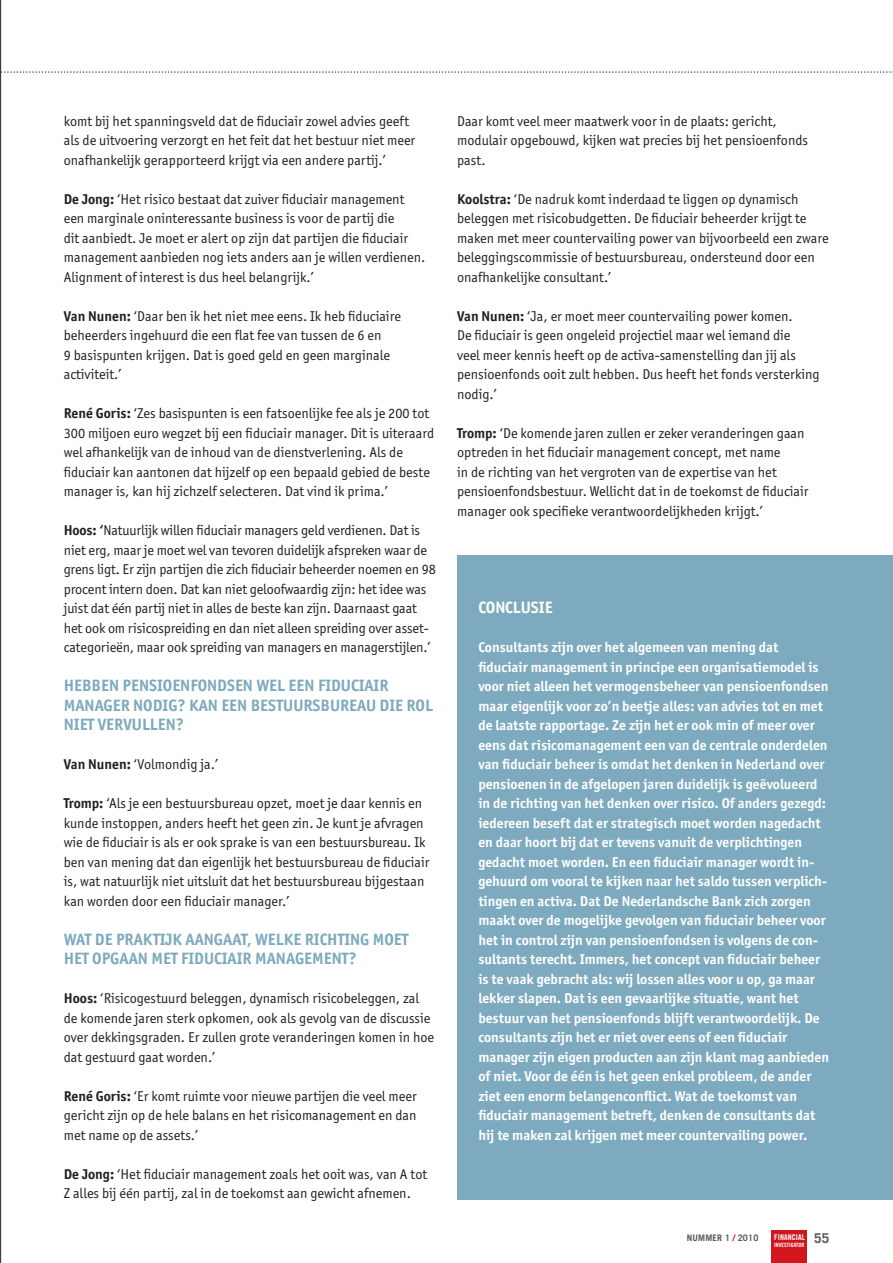
<style>
.page{position:relative;width:893px;height:1263px;background:#fff}
.page>*{position:absolute;margin:0;border:0;box-sizing:border-box;transform-origin:0 0}
.Body_1{font:700 16.5px/19.5px "Officina Sans ITC Std";color:#7daabe}
.Body_1-2{font:700 16.5px "Officina Sans ITC Std";color:#fff}
.Body_1-3{font:14.25px/19.5px "Officina Sans ITC Std";color:#231f20}
.Body_1-4{font:700 14.25px/19.5px "Officina Sans ITC Std";color:#fff}
.t1{font:700 13.5px "Trade Gothic";color:#57585a}
.t2{font:700 9px "Trade Gothic";letter-spacing:.02em;color:#57585a}
.t3{font:7.95px "Trade Gothic LT Std Bd Cn 20";letter-spacing:.01em;color:#fff}
.t4{font:5.85px "Trade Gothic LT Std Bd Cn 20";letter-spacing:.01em;color:#fff}
.s1{font-weight:700}
.s2{color:#d2161e}
</style>
<div class="page">
<div style="left:772px;top:1230px;width:35px;height:33px;background:#d2161e"></div>
<hr style="left:0;top:0;width:1px;height:1263px;background:#231f20">
<svg style="left:0;top:71px;width:893px;height:2px"></svg>
<div style="left:457px;top:555px;width:436px;height:644px;background:#7daabe"></div>
<p class="Body_1-3" style="left:64px;top:111px;width:353px">komt bij het spanningsveld dat de fiduciair zowel advies geeft als de uitvoering verzorgt en het feit dat het bestuur niet meer onafhankelijk gerapporteerd krijgt via een andere partij.’</p>
<p class="Body_1-3" style="left:64px;top:189px;width:363px"><span class="s1">De Jong:</span> ‘Het risico bestaat dat zuiver fiduciair management een marginale oninteressante business is voor de partij die<br>dit aanbiedt. Je moet er alert op zijn dat partijen die fiduciair management aanbieden nog iets anders aan je willen verdienen.<br>Alignment of interest is dus heel belangrijk.’</p>
<p class="Body_1-3" style="left:64px;top:306px;width:339px"><span class="s1">Van Nunen:</span> ‘Daar ben ik het niet mee eens. Ik heb fiduciaire beheerders ingehuurd die een flat fee van tussen de 6 en<br>9 basispunten krijgen. Dat is goed geld en geen marginale activiteit.’</p>
<p class="Body_1-3" style="left:64px;top:404px;width:372px"><span class="s1">René Goris:</span> ‘Zes basispunten is een fatsoenlijke fee als je 200 tot 300 miljoen euro wegzet bij een fiduciair manager. Dit is uiteraard wel afhankelijk van de inhoud van de dienstverlening. Als de fiduciair kan aantonen dat hijzelf op een bepaald gebied de beste manager is, kan hij zichzelf selecteren. Dat vind ik prima.’</p>
<p class="Body_1-3" style="left:64px;top:521px;width:374px"><span class="s1">Hoos: ‘</span>Natuurlijk willen fiduciair managers geld verdienen. Dat is niet erg, maar je moet wel van tevoren duidelijk afspreken waar de grens ligt. Er zijn partijen die zich fiduciair beheerder noemen en 98 procent intern doen. Dat kan niet geloofwaardig zijn: het idee was juist dat één partij niet in alles de beste kan zijn. Daarnaast gaat het ook om risicospreiding en dan niet alleen spreiding over asset&shy;categorieën, maar ook spreiding van managers en managerstijlen.’</p>
<p class="Body_1" style="left:64px;top:676px;width:20px">Hebben</p>
<p class="Body_1" style="left:123px;top:676px;width:86px">pensioen fondsen</p>
<p class="Body_1" style="left:256px;top:676px;width:41px">we l een</p>
<p class="Body_1" style="left:318px;top:676px;width:72px">fiduciair</p>
<p class="Body_1" style="left:64px;top:695px;width:167px">manager nodig? Kan een</p>
<p class="Body_1" style="left:251px;top:695px;width:184px">bestuursbureau die rol</p>
<p class="Body_1" style="left:64px;top:715px;width:122px">niet vervullen ?</p>
<p class="Body_1-3" style="left:64px;top:755px;width:156px"><span class="s1">Van Nunen:</span> ‘Volmondig ja.’</p>
<p class="Body_1-3" style="left:64px;top:794px;width:367px"><span class="s1">Tromp:</span> ‘Als je een bestuursbureau opzet, moet je daar kennis en kunde instoppen, anders heeft het geen zin. Je kunt je afvragen wie de fiduciair is als er ook sprake is van een bestuursbureau. Ik ben van mening dat dan eigenlijk het bestuursbureau de fiduciair is, wat natuurlijk niet uitsluit dat het bestuursbureau bijgestaan kan worden door een fiduciair manager.’</p>
<p class="Body_1" style="left:64px;top:929px;width:346px">Wat de praktijk aangaat, we lke richting moet het opgaan met fiduciair management?</p>
<p class="Body_1-3" style="left:64px;top:989px;width:372px"><span class="s1">Hoos:</span> ‘Risicogestuurd beleggen, dynamisch risicobeleggen, zal de komende jaren sterk opkomen, ook als gevolg van de discussie over dekkingsgraden. Er zullen grote veranderingen komen in hoe dat gestuurd gaat worden.’</p>
<p class="Body_1-3" style="left:64px;top:1086px;width:355px;text-align:justify"><span class="s1">René Goris:</span> ‘Er komt ruimte voor nieuwe partijen die veel meer gericht zijn op de hele balans en het risicomanagement en dan met name op de assets.’</p>
<p class="Body_1-3" style="left:64px;top:1164px;width:365px"><span class="s1">De Jong:</span> ‘Het fiduciair management zoals het ooit was, van A tot<br>Z alles bij één partij, zal in de toekomst aan gewicht afnemen.</p>
<p class="Body_1-3" style="left:457px;top:111px;width:352px">Daar komt veel meer maatwerk voor in de plaats: gericht, modulair opgebouwd, kijken wat precies bij het pensioenfonds past.</p>
<p class="Body_1-3" style="left:457px;top:189px;width:373px"><span class="s1">Koolstra:</span> ‘De nadruk komt inderdaad te liggen op dynamisch beleggen met risicobudgetten. De fiduciair beheerder krijgt te maken met meer countervailing power van bijvoorbeeld een zware beleggingscommissie of bestuursbureau, ondersteund door een onafhankelijke consultant.’</p>
<p class="Body_1-3" style="left:457px;top:306px;width:364px"><span class="s1">Van Nunen:</span> ‘Ja, er moet meer countervailing power komen.<br>De fiduciair is geen ongeleid projectiel maar wel iemand die<br>veel meer kennis heeft op de activa-samenstelling dan jij als pensioenfonds ooit zult hebben. Dus heeft het fonds versterking nodig.’</p>
<p class="Body_1-3" style="left:457px;top:423px;width:353px"><span class="s1">Tromp:</span> ‘De komende jaren zullen er zeker veranderingen gaan optreden in het fiduciair management concept, met name<br>in de richting van het vergroten van de expertise van het pensioenfondsbestuur. Wellicht dat in de toekomst de fiduciair manager ook specifieke verantwoordelijkheden krijgt.’</p>
<p class="Body_1-2" style="left:478px;top:597px;width:74px">Conclusie</p>
<p class="Body_1-4" style="left:478px;top:638px;width:352px">Consultants zijn over het algemeen van mening dat fiduciair management in principe een organisatiemodel is voor niet alleen het vermogensbeheer van pensioenfondsen maar eigenlijk voor zo’n beetje alles: van advies tot en met de laatste rapportage. Ze zijn het er ook min of meer over eens dat risicomanagement een van de centrale onderdelen van fiduciair beheer is omdat het denken in Nederland over pensioenen in de afgelopen jaren duidelijk is geëvolueerd in de richting van het denken over risico. Of anders gezegd: iedereen beseft dat er strategisch moet worden nagedacht en daar hoort bij dat er tevens vanuit de verplichtingen gedacht moet worden. En een fiduciair manager wordt in&shy;gehuurd om vooral te kijken naar het saldo tussen verplich&shy;tingen en activa. Dat De Nederlandsche Bank zich zorgen maakt over de mogelijke gevolgen van fiduciair beheer voor het in control zijn van pensioenfondsen is volgens de con&shy;sultants terecht. Immers, het concept van fiduciair beheer is te vaak gebracht als: wij lossen alles voor u op, ga maar lekker slapen. Dat is een gevaarlijke situatie, want het bestuur van het pensioenfonds blijft verantwoordelijk. De consultants zijn het er niet over eens of een fiduciair manager zijn eigen producten aan zijn klant mag aanbieden of niet. Voor de één is het geen enkel probleem, de ander ziet een enorm belangenconflict. Wat de toekomst van fiduciair management betreft, denken de consultants dat hij te maken zal krijgen met meer countervailing power.</p>
<p class="t2" style="left:687px;top:1232px;width:73px">NUMMER 1 <span class="s2">/</span> 2010</p>
<p class="t3" style="left:774px;top:1233px;width:32px">FINANCIAL</p>
<p class="t4" style="left:774px;top:1241px;width:32px">INVESTIGATOR</p>
<p class="t1" style="left:814px;top:1230px;width:17px">55</p>
</div>
